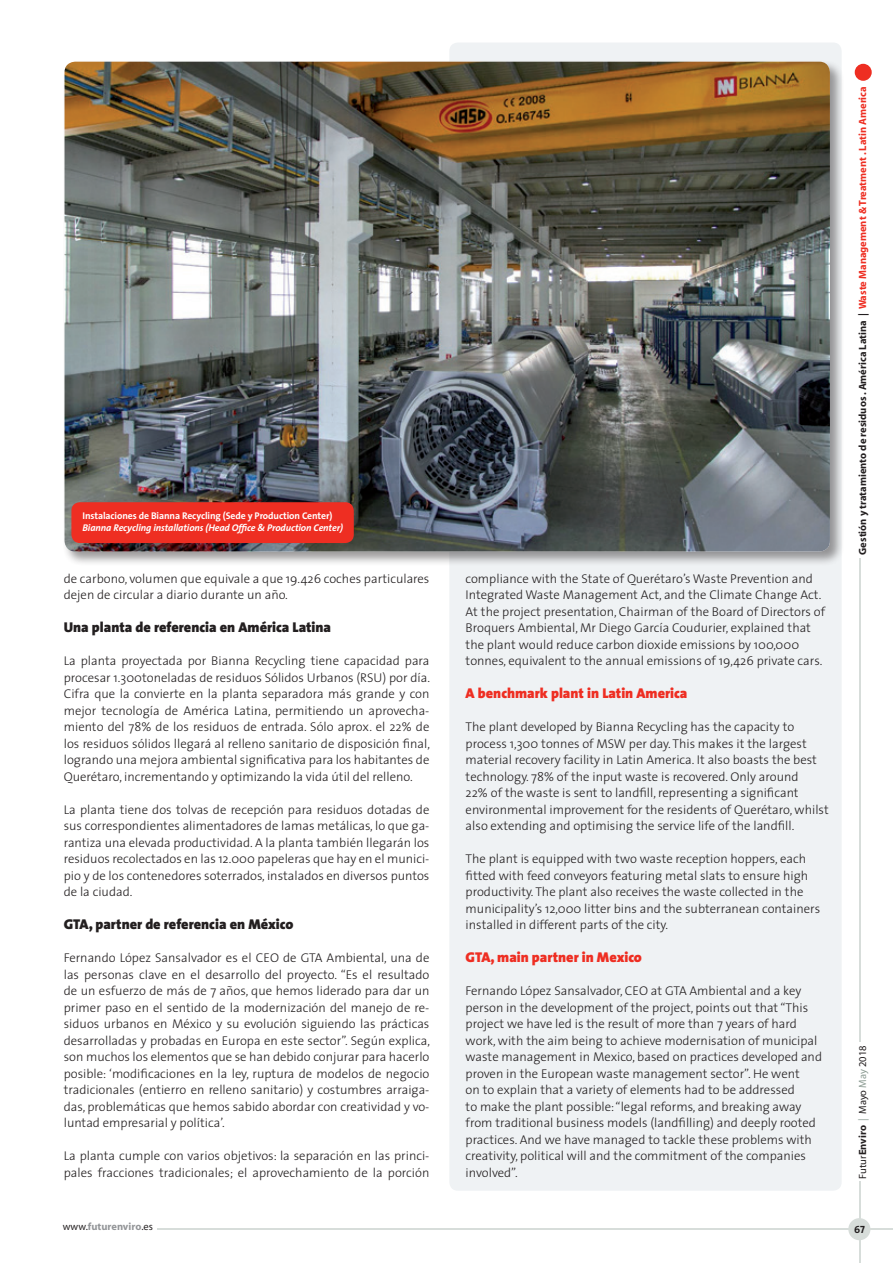
<style>
.page{position:relative;width:893px;height:1263px;background:#fff}
.page>*{position:absolute;margin:0;border:0;box-sizing:border-box;transform-origin:0 0}
.Ladillo_Texto_-_espñ{font:900 14.25px "The Sans";color:#231f20}
.Ladillo_Texto{font:900 14.25px "The Sans";color:#ee2e22}
.Texto_ingles{font:300 12.75px/16.5px "The Sans";color:#231f20}
.Texto{font:300 12.75px/16.5px "The Sans";color:#231f20;text-align:justify}
.t1{font:700 10.5px "Myriad";color:#231f20}
.t2{font:10.5px "Myriad";color:#231f20}
.t3{font:700 10.5px "Myriad";color:#939598}
.t4{font:10.5px "The Sans Bold Caps";color:#231f20}
.t5{font:italic 700 9.75px/11.7px "The Sans";letter-spacing:-.01em;color:#fff}
.s1{font-style:normal}
.s2{color:#ee2e22}
.s3{font-weight:700}
.s4{color:#8b9b92}
.s5{font-weight:400;color:#231f20}
</style>
<div class="page">
<div style="left:449px;top:43px;width:393px;height:1148px;background:#eff2f4;border-radius:9px"></div>
<div style="left:62px;top:59px;width:782px;height:507px;background:#231f20;opacity:.45"></div>
<img style="left:65px;top:62px;width:765px;height:489px">
<div style="left:71px;top:502px;width:283px;height:41px;background:#ee2e22;border-radius:9px"></div>
<div style="left:855px;top:64px;width:17px;height:17px;background:#ee2e22;border-radius:50%"></div>
<hr style="left:859px;top:558px;width:1px;height:483px;background:#d7ddda">
<hr style="left:157px;top:1228px;width:736px;height:2px;background:#d7ddda">
<hr style="left:859px;top:1181px;width:1px;height:82px;background:#d7ddda">
<div style="left:848px;top:1218px;width:22px;height:22px;background:#d7ddda;border-radius:50%"></div>
<p class="t5" style="left:82px;top:510px;width:262px"><span class="s1">Instalaciones de Bianna Recycling (Sede y Production Center)<br></span>Bianna Recycling installations (Head Office &amp; Production Center)</p>
<p class="Texto" style="left:64px;top:570px;width:367px">de carbono, volumen que equivale a que 19.426 coches particulares dejen de circular a diario durante un año.</p>
<p class="Ladillo_Texto_-_espñ" style="left:64px;top:615px;width:269px">Una planta de referencia en América Latina</p>
<p class="Texto" style="left:64px;top:652px;width:368px">La planta proyectada por Bianna Recycling tiene capacidad para procesar 1.300toneladas de residuos Sólidos Urbanos (RSU) por día.<br>Cifra que la convierte en la planta separadora más grande y con mejor tecnología de América Latina, permitiendo un aprovecha&shy;miento del 78% de los residuos de entrada. Sólo aprox. el 22% de los residuos sólidos llegará al relleno sanitario de disposición final, logrando una mejora ambiental significativa para los habitantes de Querétaro, incrementando y optimizando la vida útil del relleno.</p>
<p class="Texto" style="left:64px;top:801px;width:367px">La planta tiene dos tolvas de recepción para residuos dotadas de sus correspondientes alimentadores de lamas metálicas, lo que ga&shy;rantiza una elevada productividad. A la planta también llegarán los residuos recolectados en las 12.000 papeleras que hay en el munici&shy;pio y de los contenedores soterrados, instalados en diversos puntos de la ciudad.</p>
<p class="Ladillo_Texto_-_espñ" style="left:64px;top:912px;width:231px">GTA, partner de referencia en México</p>
<p class="Texto" style="left:64px;top:949px;width:368px">Fernando López Sansalvador es el CEO de GTA Ambiental, una de las personas clave en el desarrollo del proyecto. “Es el resultado de un esfuerzo de más de 7 años, que hemos liderado para dar un primer paso en el sentido de la modernización del manejo de re&shy;siduos urbanos en México y su evolución siguiendo las prácticas desarrolladas y probadas en Europa en este sector”. Según explica, son muchos los elementos que se han debido conjurar para hacerlo posible: ‘modificaciones en la ley, ruptura de modelos de negocio tradicionales (entierro en relleno sanitario) y costumbres arraiga&shy;das, problemáticas que hemos sabido abordar con creatividad y vo&shy;luntad empresarial y política’.</p>
<p class="Texto" style="left:64px;top:1147px;width:367px">La planta cumple con varios objetivos: la separación en las princi&shy;pales fracciones tradicionales; el aprovechamiento de la porción</p>
<p class="Texto_ingles" style="left:466px;top:570px;width:361px">compliance with the State of Querétaro’s Waste Prevention and Integrated Waste Management Act, and the Climate Change Act.<br>At the project presentation, Chairman of the Board of Directors of Broquers Ambiental, Mr Diego García Coudurier, explained that the plant would reduce carbon dioxide emissions by 100,000 tonnes, equivalent to the annual emissions of 19,426 private cars.</p>
<p class="Ladillo_Texto" style="left:466px;top:681px;width:223px">A benchmark plant in Latin America</p>
<p class="Texto_ingles" style="left:466px;top:718px;width:365px">The plant developed by Bianna Recycling has the capacity to process 1,300 tonnes of MSW per day. This makes it the largest material recovery facility in Latin America. It also boasts the best technology. 78% of the input waste is recovered. Only around<br>22% of the waste is sent to landfill, representing a significant environmental improvement for the residents of Querétaro, whilst also extending and optimising the service life of the landfill.</p>
<p class="Texto_ingles" style="left:466px;top:850px;width:356px">The plant is equipped with two waste reception hoppers, each fitted with feed conveyors featuring metal slats to ensure high productivity. The plant also receives the waste collected in the municipality’s 12,000 litter bins and the subterranean containers installed in different parts of the city.</p>
<p class="Ladillo_Texto" style="left:466px;top:945px;width:178px">GTA, main partner in Mexico</p>
<p class="Texto_ingles" style="left:466px;top:982px;width:358px">Fernando López Sansalvador, CEO at GTA Ambiental and a key person in the development of the project, points out that “This project we have led is the result of more than 7 years of hard work, with the aim being to achieve modernisation of municipal waste management in Mexico, based on practices developed and proven in the European waste management sector”. He went<br>on to explain that a variety of elements had to be addressed<br>to make the plant possible: “legal reforms, and breaking away from traditional business models (landfilling) and deeply rooted practices. And we have managed to tackle these problems with creativity, political will and the commitment of the companies involved”.</p>
<p class="t1" style="left:857px;top:555px;width:470px;rotate:-90deg">Gestión y tratamiento de residuos . América Latina | <span class="s2">Waste Management &amp; Treatment . Latin America</span></p>
<p class="t2" style="left:857px;top:1178px;width:135px;rotate:-90deg">Futur<span class="s3">Enviro</span> <span class="s4">|</span> Mayo <span class="s4">May</span> 2018</p>
<p class="t3" style="left:63px;top:1221px;width:92px"><span class="s5">www.</span>futurenviro<span class="s5">.es</span></p>
<p class="t4" style="left:854px;top:1220px;width:12px">67</p>
</div>
